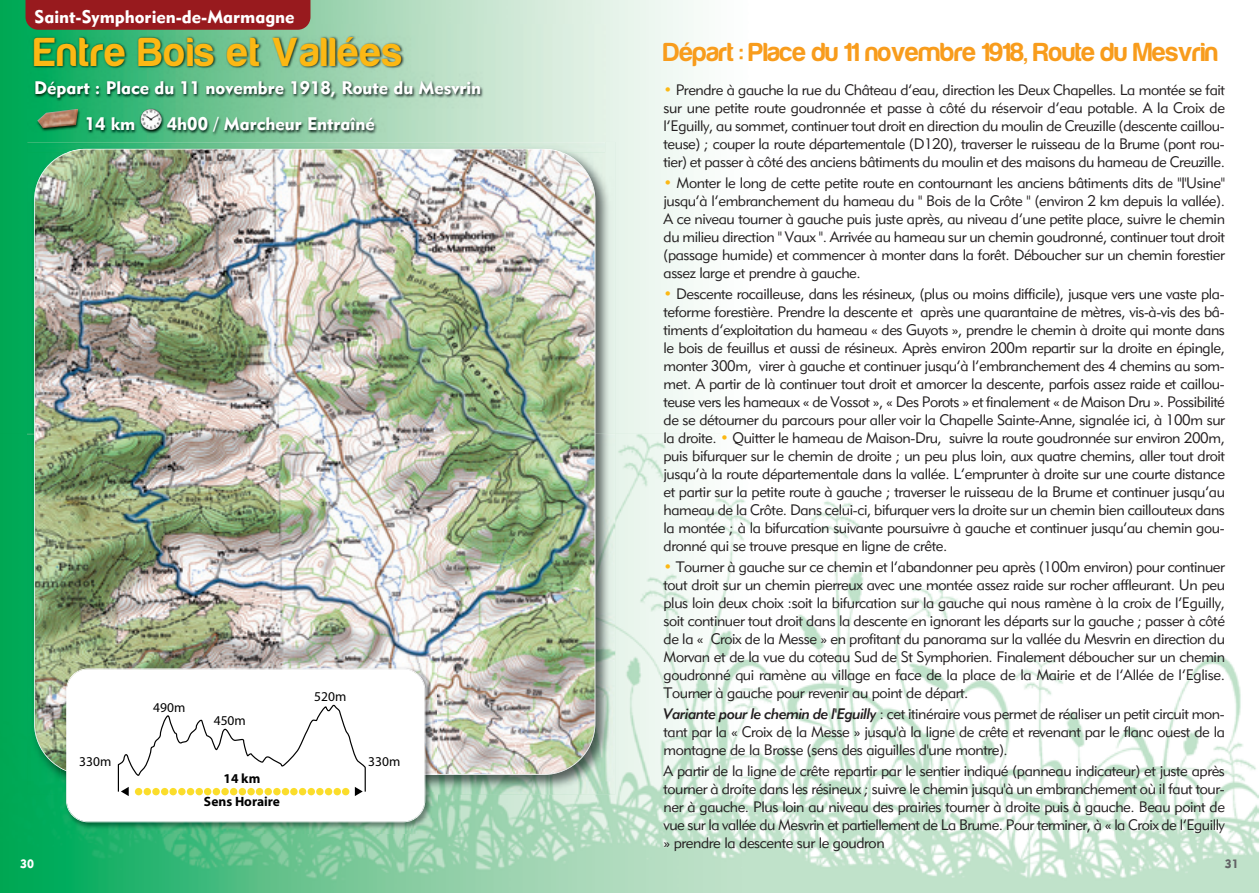
<style>
.page{position:relative;width:1259px;height:893px;background:#fff}
.page>*{position:absolute;margin:0;border:0;box-sizing:border-box;transform-origin:0 0}
.t1{font:42px "Harabara";letter-spacing:.04em;color:#fcb814}
.t2{font:27px "Harabara";color:#f89c1c}
.t3{font:18px/36px "Geometric 415 BT Black A";color:#fff}
.t4{font:15px/18px "Geometric 415 BT Lite A";letter-spacing:-.025em;color:#231f20;text-align:justify}
.t5{font:13.5px "Myriad Pro";color:#000}
.t6{font:700 13.5px/22.5px "Myriad Pro";color:#000;text-align:center}
.t7{font:12px "Geometric 415 BT Black A";color:#fff}
.t8{font:12px "Geometric 415 BT Black A";color:#636366}
.s1{color:#fcb814}
.s2{font-family:"Geometric 415 BT Medium Italic A"}
</style>
<div class="page">
<img style="left:0;top:0;width:1259px;height:893px">
<img style="left:27px;top:142px;width:588px;height:652px">
<img style="left:35px;top:150px;width:560px;height:624px;border-radius:51px">
<img style="left:27px;top:25px;width:578px;height:127px">
<img style="left:67px;top:149px;width:495px;height:3px">
<img style="left:69px;top:150px;width:491px;height:2px">
<img style="left:37px;top:109px;width:41px;height:19px">
<img style="left:140px;top:109px;width:22px;height:21px;border-radius:50%">
<img style="left:60px;top:775px;width:377px;height:59px">
<img style="left:60px;top:663px;width:377px;height:111px">
<div style="left:67px;top:669px;width:357px;height:152px;background:#fff;border-radius:21px"></div>
<svg style="left:117px;top:704px;width:249px;height:92px"></svg>
<div style="left:66px;top:668px;width:359px;height:154px;border:2px solid #fff;border-radius:22px"></div>
<div style="left:26px;top:0;width:284px;height:30px;background:#981a1e"></div>
<p class="t3" style="left:35px;top:0;width:262px">Saint-Symphorien-de-Marmagne</p>
<h1 class="t1" style="left:34px;top:26px;width:370px">Entre Bois et Vallées</h1>
<p class="t3" style="left:85px;top:72px;width:398px;text-indent:-51px">Départ : Place du 11 novembre 1918, Route du Mesvrin<br>14 km</p>
<p class="t3" style="left:167px;top:108px;width:209px">4h00 / Marcheur Entraîné</p>
<p class="t5" style="left:153px;top:702px;width:34px">490m</p>
<p class="t5" style="left:214px;top:715px;width:34px">450m</p>
<p class="t5" style="left:314px;top:692px;width:34px">520m</p>
<p class="t5" style="left:79px;top:757px;width:34px">330m</p>
<p class="t5" style="left:368px;top:757px;width:34px">330m</p>
<p class="t6" style="left:204px;top:768px;width:78px">14 km<br>Sens Horaire</p>
<h2 class="t2" style="left:663px;top:36px;width:556px">Départ : Place du 11 novembre 1918, Route du Mesvrin</h2>
<p class="t4" style="left:663px;top:82px;width:563px"><span class="s1">•</span> Prendre à gauche la rue du Château d’eau, direction les Deux Chapelles. La montée se fait sur une petite route goudronnée et passe à côté du réservoir d’eau potable. A la Croix de l’Eguilly, au sommet, continuer tout droit en direction du moulin de Creuzille (descente caillou&shy;teuse) ; couper la route départementale (D120), traverser le ruisseau de la Brume (pont rou&shy;tier) et passer à côté des anciens bâtiments du moulin et des maisons du hameau de Creuzille.</p>
<p class="t4" style="left:663px;top:175px;width:563px"><span class="s1">•</span> Monter le long de cette petite route en contournant les anciens bâtiments dits de "l'Usine" jusqu’à l’embranchement du hameau du " Bois de la Crôte " (environ 2 km depuis la vallée).<br>A ce niveau tourner à gauche puis juste après, au niveau d’une petite place, suivre le chemin du milieu direction " Vaux ". Arrivée au hameau sur un chemin goudronné, continuer tout droit (passage humide) et commencer à monter dans la forêt. Déboucher sur un chemin forestier assez large et prendre à gauche.</p>
<p class="t4" style="left:663px;top:286px;width:563px"><span class="s1">•</span> Descente rocailleuse, dans les résineux, (plus ou moins difficile), jusque vers une vaste pla&shy;teforme forestière. Prendre la descente et après une quarantaine de mètres, vis-à-vis des bâ&shy;timents d’exploitation du hameau « des Guyots », prendre le chemin à droite qui monte dans le bois de feuillus et aussi de résineux. Après environ 200m repartir sur la droite en épingle, monter 300m, virer à gauche et continuer jusqu’à l’embranchement des 4 chemins au som&shy;met. A partir de là continuer tout droit et amorcer la descente, parfois assez raide et caillou&shy;teuse vers les hameaux « de Vossot », « Des Porots » et finalement « de Maison Dru ». Possibilité de se détourner du parcours pour aller voir la Chapelle Sainte-Anne, signalée ici, à 100m sur la droite. <span class="s1">•</span> Quitter le hameau de Maison-Dru, suivre la route goudronnée sur environ 200m, puis bifurquer sur le chemin de droite ; un peu plus loin, aux quatre chemins, aller tout droit jusqu’à la route départementale dans la vallée. L’emprunter à droite sur une courte distance et partir sur la petite route à gauche ; traverser le ruisseau de la Brume et continuer jusqu’au hameau de la Crôte. Dans celui-ci, bifurquer vers la droite sur un chemin bien caillouteux dans la montée ; à la bifurcation suivante poursuivre à gauche et continuer jusqu’au chemin gou&shy;dronné qui se trouve presque en ligne de crête.</p>
<p class="t4" style="left:663px;top:559px;width:563px"><span class="s1">•</span> Tourner à gauche sur ce chemin et l’abandonner peu après (100m environ) pour continuer tout droit sur un chemin pierreux avec une montée assez raide sur rocher affleurant. Un peu plus loin deux choix :soit la bifurcation sur la gauche qui nous ramène à la croix de l’Eguilly, soit continuer tout droit dans la descente en ignorant les départs sur la gauche ; passer à côté de la « Croix de la Messe » en profitant du panorama sur la vallée du Mesvrin en direction du Morvan et de la vue du coteau Sud de St Symphorien. Finalement déboucher sur un chemin goudronné qui ramène au village en face de la place de la Mairie et de l’Allée de l’Eglise.<br>Tourner à gauche pour revenir au point de départ.</p>
<p class="t4" style="left:663px;top:706px;width:563px"><span class="s2">Variante pour le chemin de l'Eguilly</span> : cet itinéraire vous permet de réaliser un petit circuit mon&shy;tant par la « Croix de la Messe » jusqu'à la ligne de crête et revenant par le flanc ouest de la montagne de la Brosse (sens des aiguilles d'une montre).</p>
<p class="t4" style="left:663px;top:763px;width:563px">A partir de la ligne de crête repartir par le sentier indiqué (panneau indicateur) et juste après tourner à droite dans les résineux ; suivre le chemin jusqu'à un embranchement où il faut tour&shy;ner à gauche. Plus loin au niveau des prairies tourner à droite puis à gauche. Beau point de vue sur la vallée du Mesvrin et partiellement de La Brume. Pour terminer, à « la Croix de l’Eguilly » prendre la descente sur le goudron</p>
<p class="t7" style="left:20px;top:860px;width:15px">30</p>
<p class="t8" style="left:1225px;top:860px;width:15px">31</p>
</div>
